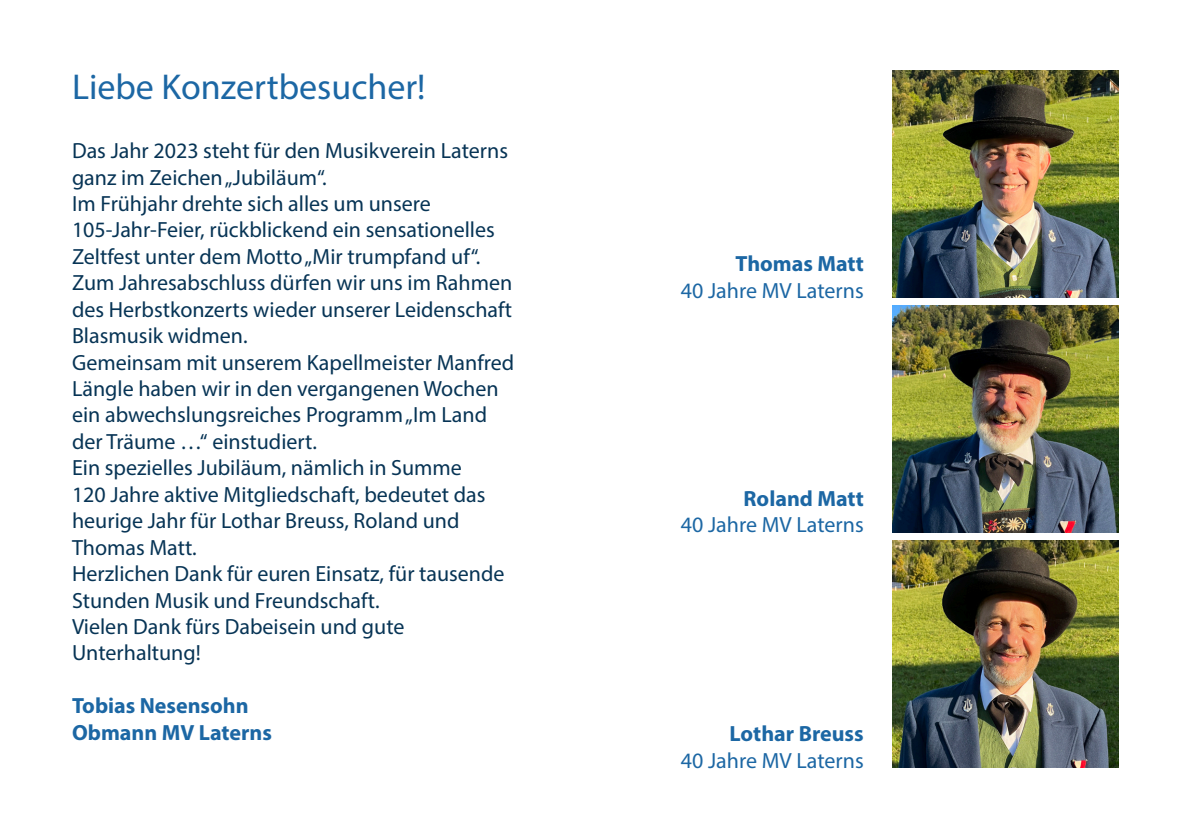
<style>
.page{position:relative;width:1191px;height:840px;background:#fff}
.page>*{position:absolute;margin:0;border:0;box-sizing:border-box;transform-origin:0 0}
.t1{font:36px "Myriad Pro";color:#1c67a4}
.t2{font:22px/26.4px "Myriad Pro";color:#073455}
.t3{font:700 22px "Myriad Pro";color:#1c67a4}
.t4{font:22px "Myriad Pro";color:#1c67a4}
</style>
<div class="page">
<img style="left:892px;top:540px;width:227px;height:226px">
<img style="left:892px;top:305px;width:227px;height:227px">
<img style="left:892px;top:71px;width:227px;height:226px">
<p class="t1" style="left:72px;top:65px;width:355px">Liebe Konzertbesucher!</p>
<p class="t2" style="left:72px;top:137px;width:437px">Das Jahr 2023 steht für den Musikverein Laterns ganz im Zeichen „Jubiläum“.</p>
<p class="t2" style="left:72px;top:190px;width:424px">Im Frühjahr drehte sich alles um unsere<br>105-Jahr-Feier, rückblickend ein sensationelles<br>Zeltfest unter dem Motto „Mir trumpfand uf“.</p>
<p class="t2" style="left:72px;top:269px;width:442px;text-align:justify">Zum Jahresabschluss dürfen wir uns im Rahmen des Herbstkonzerts wieder unserer Leidenschaft Blasmusik widmen.</p>
<p class="t2" style="left:72px;top:348px;width:443px">Gemeinsam mit unserem Kapellmeister Manfred Längle haben wir in den vergangenen Wochen ein abwechslungsreiches Programm „Im Land der Träume …“ einstudiert.</p>
<p class="t2" style="left:72px;top:454px;width:415px">Ein spezielles Jubiläum, nämlich in Summe 120 Jahre aktive Mitgliedschaft, bedeutet das heurige Jahr für Lothar Breuss, Roland und Thomas Matt.</p>
<p class="t2" style="left:72px;top:559px;width:434px">Herzlichen Dank für euren Einsatz, für tausende<br>Stunden Musik und Freundschaft.</p>
<p class="t2" style="left:72px;top:612px;width:334px">Vielen Dank fürs Dabeisein und gute<br>Unterhaltung!</p>
<p class="t3" style="left:72px;top:691px;width:178px">Tobias Nesensohn</p>
<p class="t3" style="left:72px;top:717px;width:201px">Obmann MV Laterns</p>
<p class="t3" style="left:735px;top:249px;width:130px">Thomas Matt</p>
<p class="t4" style="left:681px;top:276px;width:184px">40 Jahre MV Laterns</p>
<p class="t3" style="left:743px;top:484px;width:122px">Roland Matt</p>
<p class="t4" style="left:681px;top:511px;width:184px">40 Jahre MV Laterns</p>
<p class="t3" style="left:729px;top:719px;width:136px">Lothar Breuss</p>
<p class="t4" style="left:681px;top:746px;width:184px">40 Jahre MV Laterns</p>
</div>
